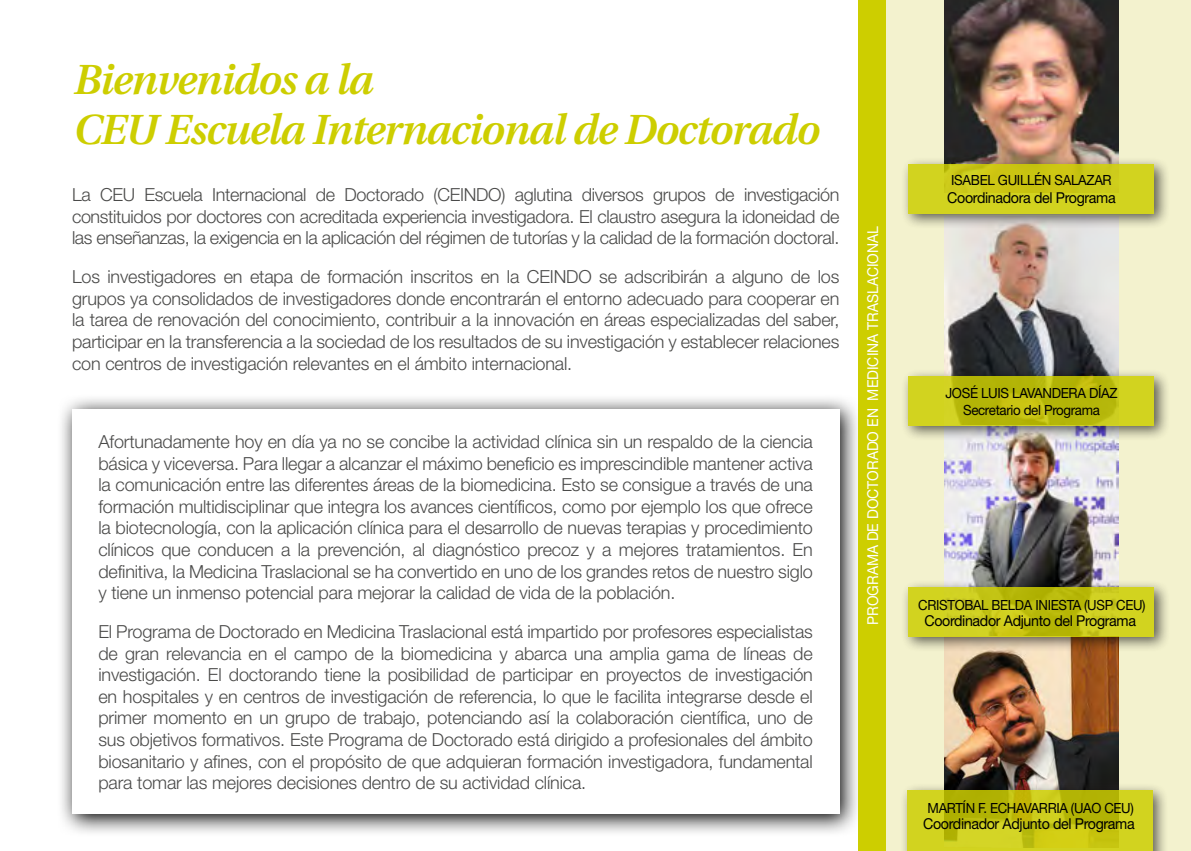
<style>
.page{position:relative;width:1191px;height:851px;background:#fff}
.page>*{position:absolute;margin:0;border:0;box-sizing:border-box;transform-origin:0 0}
.t1{font:italic 600 42px/50.4px "Utopia";letter-spacing:-.025em;color:#cdce00}
.t2{font:300 18px/21.6px "Helvetica Neue";letter-spacing:-.01em;color:#4a4a49;text-align:justify}
.t3{font:15px "Helvetica Neue";letter-spacing:-.025em;color:#000;scale:.95 1}
.t4{font:15px "Helvetica Neue";color:#fff;scale:.93 1}
.t5{font:14px/16.8px "Helvetica Neue";letter-spacing:-.025em;color:#000;text-align:center;scale:.95 1}
.t6{font:14px "Helvetica Neue";letter-spacing:-.025em;color:#000;scale:.94 1}
</style>
<div class="page">
<div style="left:875px;top:0;width:316px;height:850px;background:#f3f2ce"></div>
<svg style="left:61px;top:398px;width:797px;height:435px"></svg>
<div style="left:72px;top:409px;width:767px;height:405px;background:#fff"></div>
<img style="left:945px;top:0;width:173px;height:156px">
<img style="left:945px;top:230px;width:173px;height:552px">
<div style="left:901px;top:156px;width:269px;height:74px;background:#000;opacity:.75"></div>
<div style="left:909px;top:164px;width:245px;height:49px;background:linear-gradient(to right,#cfce1b,#cfce1a)"></div>
<div style="left:901px;top:368px;width:269px;height:74px;background:#000;opacity:.75"></div>
<svg style="left:909px;top:376px;width:245px;height:49px;background:#c0c011"></svg>
<div style="left:901px;top:579px;width:269px;height:73px;background:#000;opacity:.75"></div>
<svg style="left:909px;top:587px;width:245px;height:49px;background:#c7c717"></svg>
<div style="left:899px;top:782px;width:270px;height:68px;background:#000;opacity:.75"></div>
<svg style="left:907px;top:790px;width:245px;height:60px;background:#c5c514"></svg>
<div style="left:858px;top:0;width:28px;height:850px;background:#cdce00"></div>
<h1 class="t1" style="left:72px;top:55px;width:748px">Bienvenidos a la<br>CEU Escuela Internacional de Doctorado</h1>
<p class="t2" style="left:72px;top:183px;width:769px">La CEU Escuela Internacional de Doctorado (CEINDO) aglutina diversos grupos de investigación constituidos por doctores con acreditada experiencia investigadora. El claustro asegura la idoneidad de las enseñanzas, la exigencia en la aplicación del régimen de tutorías y la calidad de la formación doctoral.</p>
<p class="t2" style="left:72px;top:265px;width:769px">Los investigadores en etapa de formación inscritos en la CEINDO se adscribirán a alguno de los grupos ya consolidados de investigadores donde encontrarán el entorno adecuado para cooperar en la tarea de renovación del conocimiento, contribuir a la innovación en áreas especializadas del saber, participar en la transferencia a la sociedad de los resultados de su investigación y establecer relaciones con centros de investigación relevantes en el ámbito internacional.</p>
<p class="t2" style="left:98px;top:430px;width:716px">Afortunadamente hoy en día ya no se concibe la actividad clínica sin un respaldo de la ciencia básica y viceversa. Para llegar a alcanzar el máximo beneficio es imprescindible mantener activa la comunicación entre las diferentes áreas de la biomedicina. Esto se consigue a través de una formación multidisciplinar que integra los avances científicos, como por ejemplo los que ofrece la biotecnología, con la aplicación clínica para el desarrollo de nuevas terapias y procedimiento clínicos que conducen a la prevención, al diagnóstico precoz y a mejores tratamientos. En definitiva, la Medicina Traslacional se ha convertido en uno de los grandes retos de nuestro siglo y tiene un inmenso potencial para mejorar la calidad de vida de la población.</p>
<p class="t2" style="left:98px;top:620px;width:716px">El Programa de Doctorado en Medicina Traslacional está impartido por profesores especialistas de gran relevancia en el campo de la biomedicina y abarca una amplia gama de líneas de investigación. El doctorando tiene la posibilidad de participar en proyectos de investigación en hospitales y en centros de investigación de referencia, lo que le facilita integrarse desde el primer momento en un grupo de trabajo, potenciando así la colaboración científica, uno de sus objetivos formativos. Este Programa de Doctorado está dirigido a profesionales del ámbito biosanitario y afines, con el propósito de que adquieran formación investigadora, fundamental para tomar las mejores decisiones dentro de su actividad clínica.</p>
<p class="t4" style="left:864px;top:624px;width:430px;rotate:-90deg">PROGRAMA DE DOCTORADO EN MEDICINA TRASLACIONAL</p>
<p class="t5" style="left:951px;top:172px;width:170px">ISABEL GUILLÉN SALAZAR</p>
<p class="t3" style="left:947px;top:189px;width:179px">Coordinadora del Programa</p>
<p class="t5" style="left:945px;top:384px;width:183px">JOSÉ LUIS LAVANDERA DÍAZ<br>Secretario del Programa</p>
<p class="t6" style="left:918px;top:596px;width:243px">CRISTOBAL BELDA INIESTA (USP CEU)</p>
<p class="t3" style="left:924px;top:611px;width:224px">Coordinador Adjunto del Programa</p>
<p class="t6" style="left:927px;top:799px;width:221px">MARTÍN F. ECHAVARRIA (UAO CEU)</p>
<p class="t3" style="left:923px;top:814px;width:224px">Coordinador Adjunto del Programa</p>
</div>
